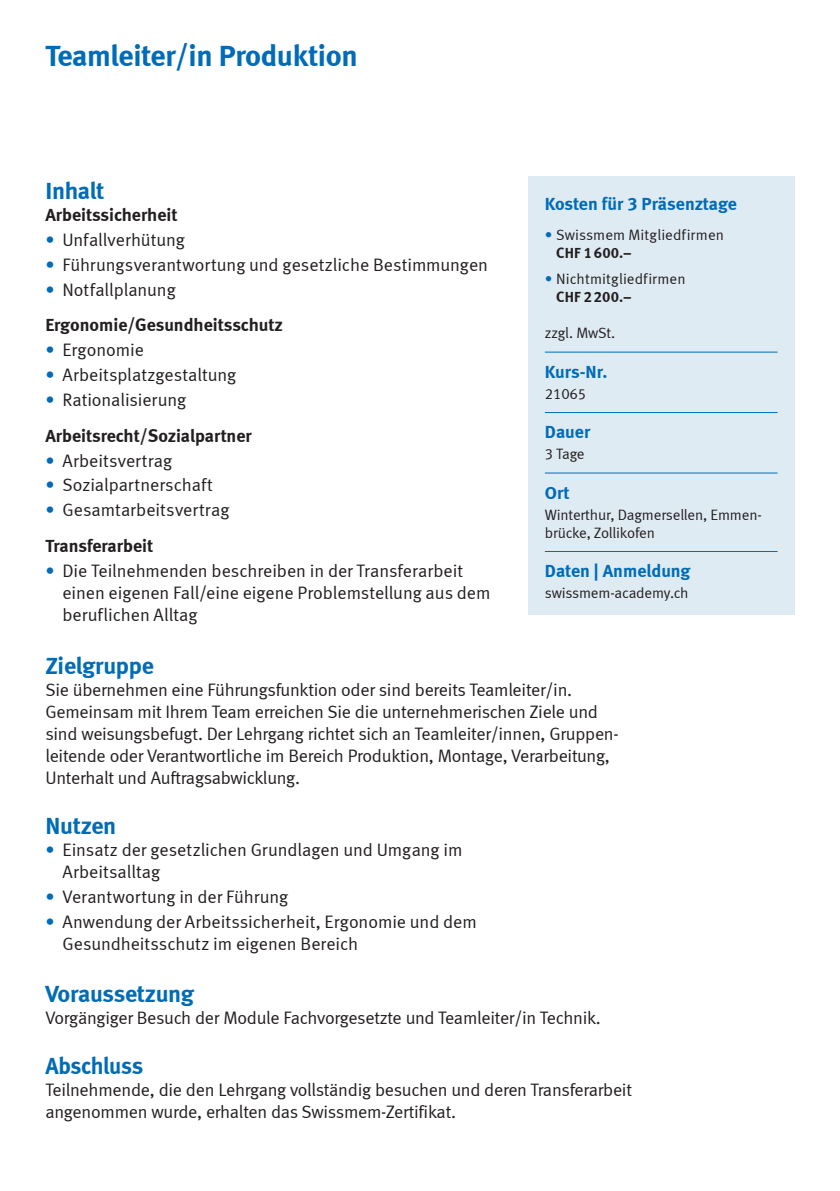
<style>
.page{position:relative;width:840px;height:1191px;background:#fff}
.page>*{position:absolute;margin:0;border:0;box-sizing:border-box;transform-origin:0 0}
.t1{font:30px "Meta Bold LF";letter-spacing:-.01em;color:#006cb7}
.t2{font:24px "Meta Bold LF";letter-spacing:-.01em;color:#006cb7}
.t3{font:24px "Meta Bold LF";letter-spacing:-.01em;color:#006cb7;scale:.95 1}
.t4{font:18px/22px "Meta Normal LF";letter-spacing:-.01em;color:#231f20}
.t5{font:18px "Meta Bold LF";color:#231f20}
.t6{font:18px "Meta Bold LF";color:#006cb7}
.t7{font:18px "Meta Normal LF";letter-spacing:.015em;color:#231f20}
.t8{font:15px/18px "Meta Normal LF";letter-spacing:-.01em;color:#231f20}
.t9{font:15px "Meta Bold LF";letter-spacing:.01em;color:#231f20}
.s1{color:#006cb7}
</style>
<div class="page">
<div style="left:527px;top:177px;width:267px;height:438px;background:#dfebf2"></div>
<hr style="left:544px;top:352px;width:233px;height:1px;background:#006cb7">
<hr style="left:544px;top:412px;width:233px;height:1px;background:#006cb7">
<hr style="left:544px;top:473px;width:233px;height:1px;background:#006cb7">
<hr style="left:544px;top:551px;width:233px;height:1px;background:#006cb7">
<h1 class="t1" style="left:45px;top:38px;width:314px">Teamleiter/in Produktion</h1>
<h2 class="t2" style="left:45px;top:176px;width:61px">Inhalt</h2>
<p class="t5" style="left:45px;top:204px;width:134px">Arbeitssicherheit</p>
<p class="t4" style="left:45px;top:228px;width:141px"><span class="s1">•</span> Unfallverhütung</p>
<p class="t4" style="left:45px;top:253px;width:444px"><span class="s1">•</span> Führungsverantwortung und gesetzliche Bestimmungen</p>
<p class="t4" style="left:45px;top:278px;width:132px"><span class="s1">•</span> Notfallplanung</p>
<p class="t5" style="left:45px;top:314px;width:239px">Ergonomie/Gesundheitsschutz</p>
<p class="t4" style="left:45px;top:339px;width:100px"><span class="s1">•</span> Ergonomie</p>
<p class="t4" style="left:45px;top:363px;width:192px"><span class="s1">•</span> Arbeitsplatzgestaltung</p>
<p class="t4" style="left:45px;top:388px;width:142px"><span class="s1">•</span> Rationalisierung</p>
<p class="t5" style="left:45px;top:425px;width:208px">Arbeitsrecht/Sozialpartner</p>
<p class="t7" style="left:45px;top:450px;width:128px"><span class="s1">•</span> Arbeitsvertrag</p>
<p class="t4" style="left:45px;top:474px;width:169px"><span class="s1">•</span> Sozialpartnerschaft</p>
<p class="t4" style="left:45px;top:499px;width:185px"><span class="s1">•</span> Gesamtarbeitsvertrag</p>
<p class="t5" style="left:45px;top:535px;width:109px">Transferarbeit</p>
<p class="t4" style="left:62px;top:559px;width:429px;text-indent:-17px"><span class="s1">•</span> Die Teilnehmenden beschreiben in der Transferarbeit einen eigenen Fall/eine eigene Problemstellung aus dem beruflichen Alltag</p>
<h2 class="t2" style="left:45px;top:651px;width:110px">Zielgruppe</h2>
<p class="t4" style="left:45px;top:678px;width:574px">Sie übernehmen eine Führungsfunktion oder sind bereits Teamleiter/in.<br>Gemeinsam mit Ihrem Team erreichen Sie die unternehmerischen Ziele und sind weisungsbefugt. Der Lehrgang richtet sich an Teamleiter/innen, Gruppen&shy;leitende oder Verantwortliche im Bereich Produktion, Montage, Verarbeitung, Unterhalt und Auftragsabwicklung.</p>
<h2 class="t2" style="left:45px;top:811px;width:72px">Nutzen</h2>
<p class="t4" style="left:62px;top:838px;width:401px;text-indent:-17px"><span class="s1">•</span> Einsatz der gesetzlichen Grundlagen und Umgang im<br>Arbeitsalltag</p>
<p class="t4" style="left:45px;top:885px;width:244px"><span class="s1">•</span> Verantwortung in der Führung</p>
<p class="t4" style="left:62px;top:910px;width:415px;text-indent:-17px"><span class="s1">•</span> Anwendung der Arbeitssicherheit, Ergonomie und dem<br>Gesundheitsschutz im eigenen Bereich</p>
<h2 class="t2" style="left:45px;top:979px;width:150px">Voraussetzung</h2>
<p class="t4" style="left:45px;top:1007px;width:556px">Vorgängiger Besuch der Module Fachvorgesetzte und Teamleiter/in Technik.</p>
<h2 class="t3" style="left:45px;top:1051px;width:105px">Abschluss</h2>
<p class="t4" style="left:45px;top:1079px;width:587px">Teilnehmende, die den Lehrgang vollständig besuchen und deren Transferarbeit angenommen wurde, erhalten das Swissmem-Zertifikat.</p>
<p class="t6" style="left:544px;top:193px;width:194px">Kosten für 3 Präsenztage</p>
<p class="t8" style="left:544px;top:225px;width:180px"><span class="s1">•</span> Swissmem Mitgliedfirmen</p>
<p class="t9" style="left:556px;top:244px;width:77px">CHF 1600.–</p>
<p class="t8" style="left:544px;top:270px;width:142px"><span class="s1">•</span> Nichtmitgliedfirmen</p>
<p class="t9" style="left:556px;top:288px;width:77px">CHF 2200.–</p>
<p class="t8" style="left:544px;top:324px;width:72px">zzgl. MwSt.</p>
<p class="t6" style="left:544px;top:361px;width:64px">Kurs-Nr.</p>
<p class="t8" style="left:544px;top:384px;width:43px">21065</p>
<p class="t6" style="left:544px;top:421px;width:47px">Dauer</p>
<p class="t8" style="left:544px;top:445px;width:41px">3 Tage</p>
<p class="t6" style="left:544px;top:482px;width:26px">Ort</p>
<p class="t8" style="left:544px;top:505px;width:218px">Winterthur, Dagmersellen, Emmen&shy;brücke, Zollikofen</p>
<p class="t6" style="left:544px;top:560px;width:147px">Daten | Anmeldung</p>
<p class="t8" style="left:544px;top:584px;width:145px">swissmem-academy.ch</p>
</div>
